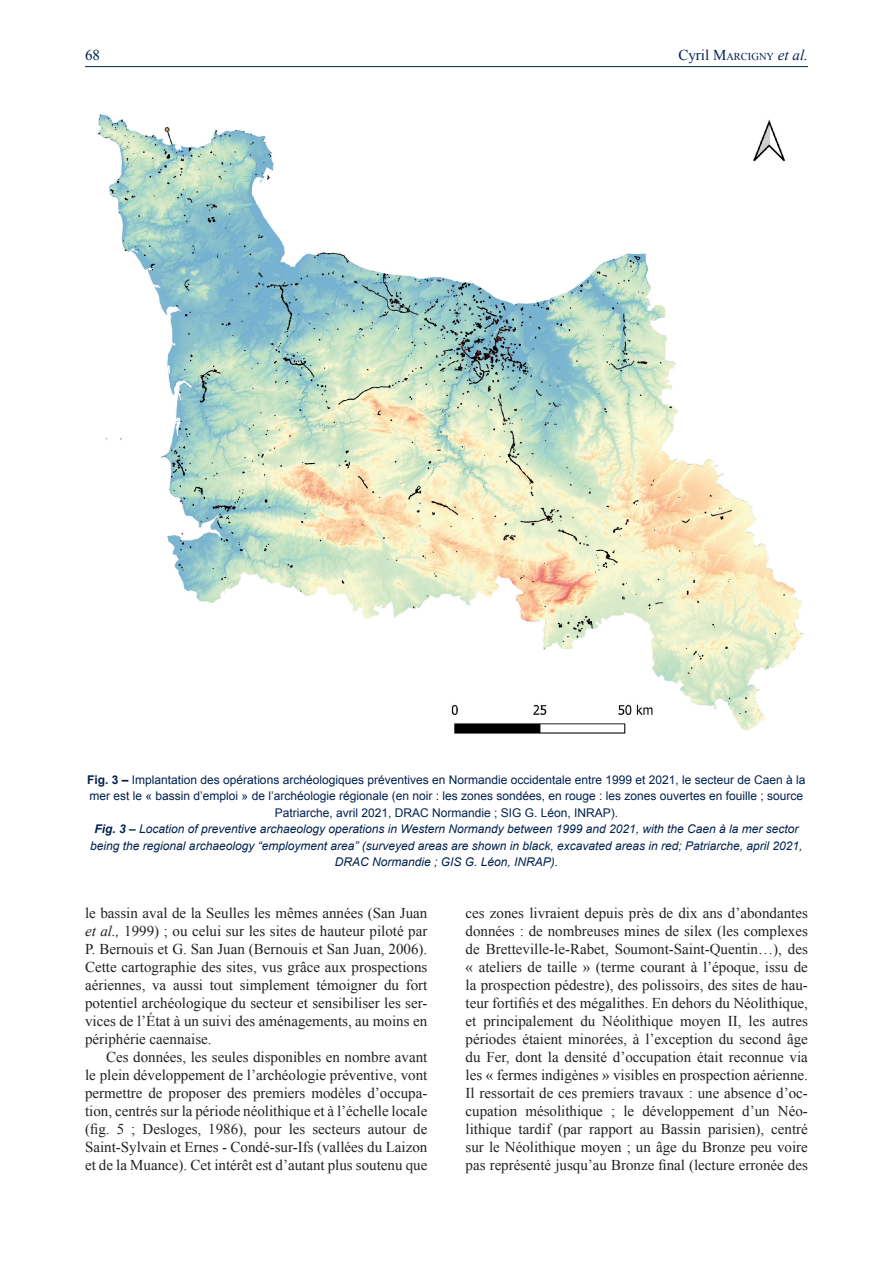
<style>
.page{position:relative;width:893px;height:1263px;background:#fff}
.page>*{position:absolute;margin:0;border:0;box-sizing:border-box;transform-origin:0 0}
.t1{font:15px/18px "Times New Roman";color:#231f20;text-align:justify}
.t2{font:15px "Times New Roman";color:#00214f}
.t3{font:12px/16.5px "Arial";color:#00214f;text-align:center}
.t4{font:10.5px "Times New Roman";color:#00214f}
.s1{font-size:15px}
.s2{font-style:italic;font-size:15px}
.s3{font-weight:700}
.s4{font-weight:700;font-style:italic}
.s5{font-style:italic}
</style>
<div class="page">
<hr style="left:85px;top:66px;width:723px;height:1px;background:#00214f">
<img style="left:97px;top:114px;width:707px;height:620px">
<p class="t2" style="left:85px;top:45px;width:16px">68</p>
<p class="t4" style="left:678px;top:49px;width:131px"><span class="s1">Cyril M</span>ARCIGNY <span class="s2">et al.</span></p>
<p class="t3" style="left:87px;top:771px;width:720px"><span class="s3">Fig. 3 –</span> Implantation des opérations archéologiques préventives en Normandie occidentale entre 1999 et 2021, le secteur de Caen à la mer est le « bassin d’emploi » de l’archéologie régionale (en noir : les zones sondées, en rouge : les zones ouvertes en fouille ; source Patriarche, avril 2021, DRAC Normandie ; SIG G. Léon, INRAP).<br><span class="s4">Fig. 3 –</span> <span class="s5">Location of preventive archaeology operations in Western Normandy between 1999 and 2021, with the Caen à la mer sector being the regional archaeology “employment area” (surveyed areas are shown in black, excavated areas in red; Patriarche, april 2021, DRAC Normandie ; GIS G. Léon, INRAP).</span></p>
<p class="t1" style="left:85px;top:904px;width:344px">le bassin aval de la Seulles les mêmes années (San Juan <span class="s5">et al.,</span> 1999) ; ou celui sur les sites de hauteur piloté par P. Bernouis et G. San Juan (Bernouis et San Juan, 2006).<br>Cette cartographie des sites, vus grâce aux prospections aériennes, va aussi tout simplement témoigner du fort potentiel archéologique du secteur et sensibiliser les ser&shy;vices de l’État à un suivi des aménagements, au moins en périphérie caennaise.</p>
<p class="t1" style="left:85px;top:1048px;width:344px;text-indent:21px">Ces données, les seules disponibles en nombre avant le plein développement de l’archéologie préventive, vont permettre de proposer des premiers modèles d’occupa&shy;tion, centrés sur la période néolithique et à l’échelle locale (fig. 5 ; Desloges, 1986), pour les secteurs autour de Saint-Sylvain et Ernes - Condé-sur-Ifs (vallées du Laizon et de la Muance). Cet intérêt est d’autant plus soutenu que</p>
<p class="t1" style="left:466px;top:904px;width:344px">ces zones livraient depuis près de dix ans d’abondantes données : de nombreuses mines de silex (les complexes de Bretteville-le-Rabet, Soumont-Saint-Quentin…), des « ateliers de taille » (terme courant à l’époque, issu de la prospection pédestre), des polissoirs, des sites de hau&shy;teur fortifiés et des mégalithes. En dehors du Néolithique, et principalement du Néolithique moyen II, les autres périodes étaient minorées, à l’exception du second âge du Fer, dont la densité d’occupation était reconnue via les « fermes indigènes » visibles en prospection aérienne.<br>Il ressortait de ces premiers travaux : une absence d’oc&shy;cupation mésolithique ; le développement d’un Néo&shy;lithique tardif (par rapport au Bassin parisien), centré sur le Néolithique moyen ; un âge du Bronze peu voire pas représenté jusqu’au Bronze final (lecture erronée des</p>
</div>
